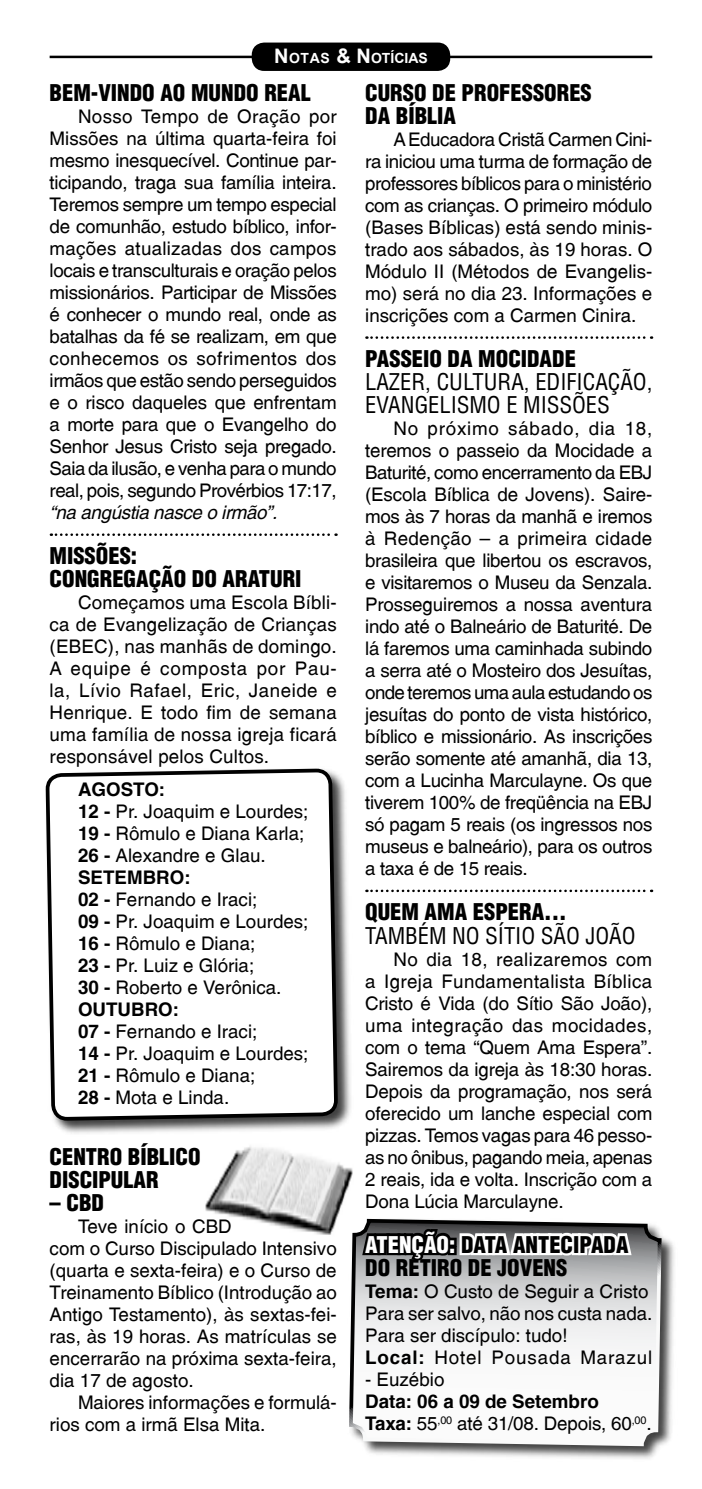
<style>
.page{position:relative;width:702px;height:1489px;background:#fff}
.page>*{position:absolute;margin:0;border:0;box-sizing:border-box;transform-origin:0 0}
.t1{font:22.5px/23px "Switzerland Cond Black Plain";color:#000}
.t2{font:22.5px/23px "Switzerland Condensed";color:#000}
.t3{font:18.75px/22px "Switzerland Plain";color:#000}
.t4{font:700 18.75px "Switzerland";color:#000}
.t5{font:italic 18.75px "Switzerland";letter-spacing:-.02em;color:#000}
.t6{font:700 14px "Arial";color:#fff}
.s1{font-size:20px}
.s2{color:#fff}
.s3{font-family:"Switzerland";font-weight:700}
</style>
<div class="page">
<hr style="left:50px;top:56px;width:602px;height:2px;background:#000">
<div style="left:253px;top:44px;width:196px;height:26px;background:#000;border-radius:11px"></div>
<div style="left:252px;top:43px;width:198px;height:28px;border:2px solid #000;border-radius:11px"></div>
<img style="left:205px;top:1146px;width:142px;height:89px">
<div style="left:347px;top:1216px;width:330px;height:245px;background:#000;opacity:.75"></div>
<svg style="left:347px;top:889px;width:316px;height:558px"></svg>
<svg style="left:366px;top:336px;width:286px;height:3px"></svg>
<svg style="left:366px;top:889px;width:286px;height:3px"></svg>
<svg style="left:359px;top:1211px;width:275px;height:66px"></svg>
<div style="left:44px;top:766px;width:309px;height:370px;background:#000;opacity:.75"></div>
<svg style="left:47px;top:533px;width:289px;height:585px"></svg>
<svg style="left:51px;top:533px;width:285px;height:3px"></svg>
<p class="t6" style="left:274px;top:49px;width:155px"><span class="s1">N</span> OTAS <span class="s1">&amp; N</span> OTÍCIAS</p>
<p class="t1" style="left:365px;top:81px;width:228px">CURSO DE PROFESSORES<br>DA BÍBLIA</p>
<p class="t3" style="left:365px;top:128px;width:289px;text-align:justify;text-indent:28px">A Educadora Cristã Carmen Cini&shy;ra iniciou uma turma de formação de professores bíblicos para o ministério com as crianças. O primeiro módulo (Bases Bíblicas) está sendo minis&shy;trado aos sábados, às 19 horas. O Módulo II (Métodos de Evangelis&shy;mo) será no dia 23. Informações e inscrições com a Carmen Cinira.</p>
<p class="t1" style="left:365px;top:347px;width:212px">PASSEIO DA MOCIDADE</p>
<p class="t2" style="left:365px;top:370px;width:289px">LAZER, CULTURA, EDIFICAÇÃO,<br>EVANGELISMO E MISSÕES</p>
<p class="t3" style="left:365px;top:417px;width:289px;text-align:justify;text-indent:28px">No próximo sábado, dia 18, teremos o passeio da Mocidade a Baturité, como encerramento da EBJ (Escola Bíblica de Jovens). Saire&shy;mos às 7 horas da manhã e iremos à Redenção – a primeira cidade brasileira que libertou os escravos, e visitaremos o Museu da Senzala.<br>Prosseguiremos a nossa aventura indo até o Balneário de Baturité. De lá faremos uma caminhada subindo a serra até o Mosteiro dos Jesuítas, onde teremos uma aula estudando os jesuítas do ponto de vista histórico, bíblico e missionário. As inscrições serão somente até amanhã, dia 13, com a Lucinha Marculayne. Os que tiverem 100% de freqüência na EBJ só pagam 5 reais (os ingressos nos museus e balneário), para os outros a taxa é de 15 reais.</p>
<p class="t1" style="left:365px;top:900px;width:203px">QUEM AMA ESPERA...</p>
<p class="t2" style="left:365px;top:923px;width:272px">TAMBÉM NO SÍTIO SÃO JOÃO</p>
<p class="t3" style="left:365px;top:947px;width:289px;text-align:justify;text-indent:28px">No dia 18, realizaremos com a Igreja Fundamentalista Bíblica Cristo é Vida (do Sítio São João), uma integração das mocidades, com o tema “Quem Ama Espera”.<br>Sairemos da igreja às 18:30 horas.<br>Depois da programação, nos será oferecido um lanche especial com pizzas. Temos vagas para 46 pesso&shy;as no ônibus, pagando meia, apenas 2 reais, ida e volta. Inscrição com a Dona Lúcia Marculayne.</p>
<p class="t1" style="left:365px;top:1232px;width:265px"><span class="s2">ATENÇÃO:</span> DATA ANTECIPADA<br>DO RETIRO DE JOVENS</p>
<p class="t3" style="left:365px;top:1279px;width:289px"><span class="s3">Tema:</span> O Custo de Seguir a Cristo<br>Para ser salvo, não nos custa nada.<br>Para ser discípulo: tudo!<br><span class="s3">Local:</span> Hotel Pousada Marazul</p>
<p class="t3" style="left:365px;top:1367px;width:81px">- Euzébio</p>
<p class="t4" style="left:365px;top:1389px;width:235px">Data: 06 a 09 de Setembro</p>
<p class="t3" style="left:365px;top:1411px;width:288px"><span class="s3">Taxa:</span> 55<sup>,00</sup> até 31/08. Depois, 60<sup>,00</sup>.</p>
<p class="t1" style="left:50px;top:81px;width:262px">BEM-VINDO AO MUNDO REAL</p>
<p class="t3" style="left:50px;top:105px;width:289px;text-align:justify;text-indent:28px">Nosso Tempo de Oração por Missões na última quarta-feira foi mesmo inesquecível. Continue par&shy;ticipando, traga sua família inteira.<br>Teremos sempre um tempo especial de comunhão, estudo bíblico, infor&shy;mações atualizadas dos campos locais e transculturais e oração pelos missionários. Participar de Missões é conhecer o mundo real, onde as batalhas da fé se realizam, em que conhecemos os sofrimentos dos irmãos que estão sendo perseguidos e o risco daqueles que enfrentam a morte para que o Evangelho do Senhor Jesus Cristo seja pregado.<br>Saia da ilusão, e venha para o mundo real, pois, segundo Provérbios 17:17,</p>
<p class="t5" style="left:50px;top:501px;width:229px">“na angústia nasce o irmão”.</p>
<p class="t1" style="left:50px;top:544px;width:253px">MISSÕES:<br>CONGREGAÇÃO DO ARATURI</p>
<p class="t3" style="left:50px;top:591px;width:289px;text-align:justify;text-indent:28px">Começamos uma Escola Bíbli&shy;ca de Evangelização de Crianças (EBEC), nas manhãs de domingo.<br>A equipe é composta por Pau&shy;la, Lívio Rafael, Eric, Janeide e Henrique. E todo fim de semana uma família de nossa igreja ficará responsável pelos Cultos.</p>
<p class="t4" style="left:78px;top:778px;width:89px">AGOSTO:</p>
<p class="t3" style="left:78px;top:800px;width:232px"><span class="s3">12 -</span> Pr. Joaquim e Lourdes;<br><span class="s3">19 -</span> Rômulo e Diana Karla;<br><span class="s3">26 -</span> Alexandre e Glau.</p>
<p class="t4" style="left:78px;top:866px;width:114px">SETEMBRO:</p>
<p class="t3" style="left:78px;top:888px;width:232px"><span class="s3">02 -</span> Fernando e Iraci;<br><span class="s3">09 -</span> Pr. Joaquim e Lourdes;<br><span class="s3">16 -</span> Rômulo e Diana;<br><span class="s3">23 -</span> Pr. Luiz e Glória;<br><span class="s3">30 -</span> Roberto e Verônica.</p>
<p class="t4" style="left:78px;top:998px;width:103px">OUTUBRO:</p>
<p class="t3" style="left:78px;top:1020px;width:232px"><span class="s3">07 -</span> Fernando e Iraci;<br><span class="s3">14 -</span> Pr. Joaquim e Lourdes;<br><span class="s3">21 -</span> Rômulo e Diana;<br><span class="s3">28 -</span> Mota e Linda.</p>
<p class="t1" style="left:50px;top:1145px;width:152px">CENTRO BÍBLICO<br>DISCIPULAR</p>
<p class="t1" style="left:50px;top:1191px;width:56px">– CBD</p>
<p class="t3" style="left:50px;top:1215px;width:289px;text-indent:28px">Teve início o CBD<br>com o Curso Discipulado Intensivo (quarta e sexta-feira) e o Curso de<br>Treinamento Bíblico (Introdução ao<br>Antigo Testamento), às sextas-fei&shy;ras, às 19 horas. As matrículas se encerrarão na próxima sexta-feira, dia 17 de agosto.</p>
<p class="t3" style="left:50px;top:1391px;width:288px;text-indent:28px">Maiores informações e formulá&shy;rios com a irmã Elsa Mita.</p>
</div>
